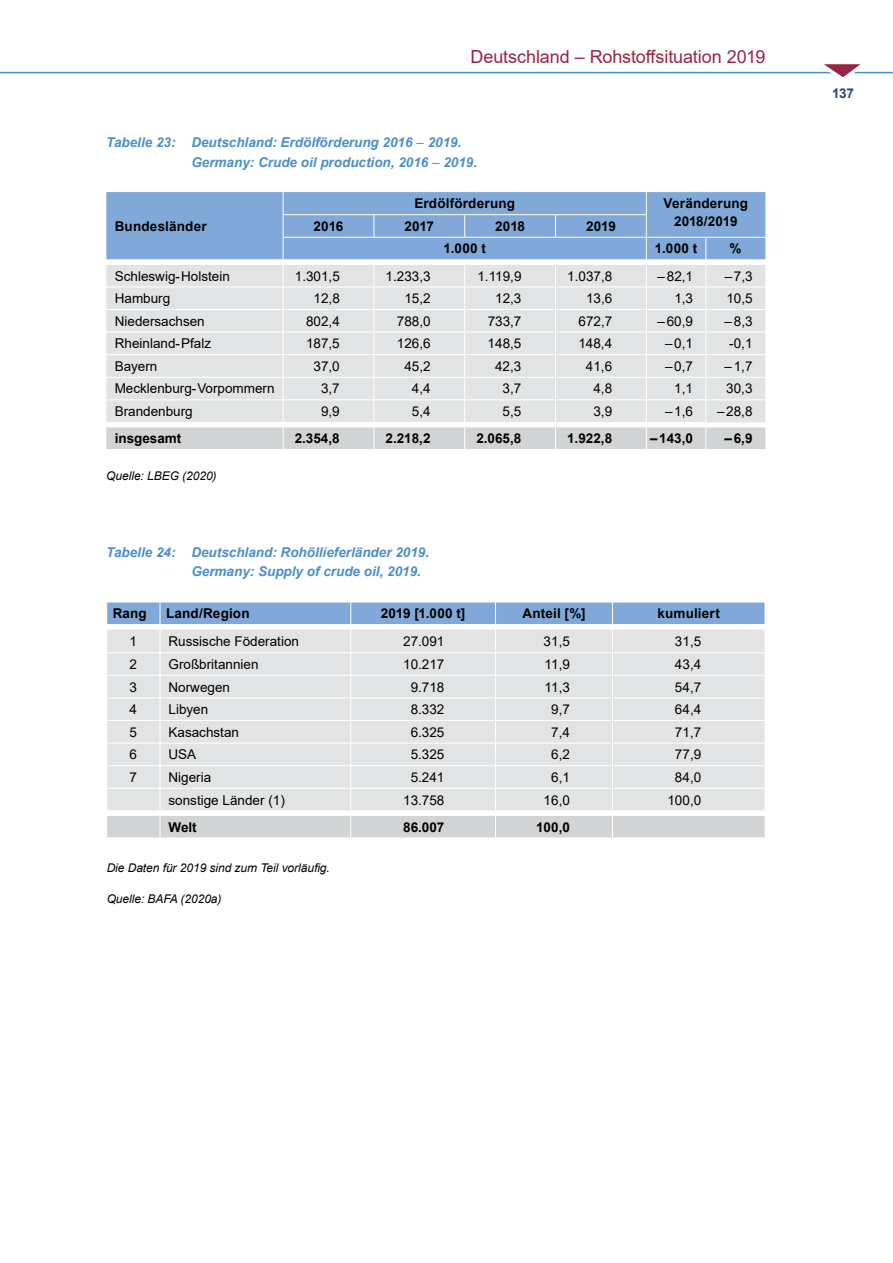
<style>
.page{position:relative;width:893px;height:1263px;background:#fff}
.page>*{position:absolute;margin:0;border:0;box-sizing:border-box;transform-origin:0 0}
.t1{font:18px "Arial";letter-spacing:-.005em;color:#972545}
.t2{font:13.5px "Arial";color:#000}
.t3{font:700 13.5px/18px "Arial";letter-spacing:.01em;color:#000;text-align:center}
.t4{font:italic 700 13.5px/19.5px "Arial";color:#4a8ecc}
.t5{font:700 13.5px "Arial";color:#274185}
.t6{font:italic 12px "Arial";letter-spacing:-.005em;color:#000}
.s1{font-weight:400;font-style:normal}
</style>
<div class="page">
<hr style="left:0;top:72px;width:893px;height:1px;background:#4a8ecc">
<svg style="left:808px;top:64px;width:62px;height:13px"></svg>
<svg style="left:106px;top:192px;width:659px;height:257px"></svg>
<svg style="left:106px;top:602px;width:659px;height:236px"></svg>
<hr style="left:351px;top:624px;width:144px;height:1px;background:#fff">
<h1 class="t1" style="left:470px;top:44px;width:296px">Deutschland – Rohstoffsituation 2019</h1>
<p class="t4" style="left:191px;top:133px;width:287px;text-indent:-85px">Tabelle 23: Deutschland: Erdölförderung 2016 <span class="s1">–</span> 2019.<br>Germany: Crude oil production, 2016 <span class="s1">–</span> 2019.</p>
<p class="t3" style="left:115px;top:217px;width:93px">Bundesländer</p>
<p class="t3" style="left:414px;top:195px;width:102px">Erdölförderung</p>
<p class="t3" style="left:664px;top:195px;width:86px">Veränderung<br>2018/2019</p>
<p class="t3" style="left:314px;top:217px;width:31px">2016</p>
<p class="t3" style="left:405px;top:217px;width:31px">2017</p>
<p class="t3" style="left:495px;top:217px;width:31px">2018</p>
<p class="t3" style="left:586px;top:217px;width:31px">2019</p>
<p class="t3" style="left:444px;top:240px;width:44px">1.000 t</p>
<p class="t3" style="left:655px;top:240px;width:44px">1.000 t</p>
<p class="t3" style="left:730px;top:240px;width:14px">%</p>
<p class="t2" style="left:115px;top:266px;width:117px">Schleswig- Holstein</p>
<p class="t2" style="left:295px;top:266px;width:47px">1.301,5</p>
<p class="t2" style="left:386px;top:266px;width:47px">1.233,3</p>
<p class="t2" style="left:477px;top:266px;width:46px">1.119,9</p>
<p class="t2" style="left:567px;top:266px;width:47px">1.037,8</p>
<p class="t2" style="left:658px;top:266px;width:37px">–82,1</p>
<p class="t2" style="left:725px;top:266px;width:29px">–7,3</p>
<p class="t2" style="left:115px;top:289px;width:57px">Hamburg</p>
<p class="t2" style="left:314px;top:289px;width:28px">12,8</p>
<p class="t2" style="left:404px;top:289px;width:28px">15,2</p>
<p class="t2" style="left:495px;top:289px;width:28px">12,3</p>
<p class="t2" style="left:586px;top:289px;width:28px">13,6</p>
<p class="t2" style="left:674px;top:289px;width:20px">1,3</p>
<p class="t2" style="left:726px;top:289px;width:28px">10,5</p>
<p class="t2" style="left:115px;top:312px;width:92px">Niedersachsen</p>
<p class="t2" style="left:306px;top:312px;width:35px">802,4</p>
<p class="t2" style="left:397px;top:312px;width:35px">788,0</p>
<p class="t2" style="left:488px;top:312px;width:35px">733,7</p>
<p class="t2" style="left:578px;top:312px;width:35px">672,7</p>
<p class="t2" style="left:658px;top:312px;width:37px">–60,9</p>
<p class="t2" style="left:725px;top:312px;width:29px">–8,3</p>
<p class="t2" style="left:115px;top:334px;width:98px">Rheinland- Pfalz</p>
<p class="t2" style="left:306px;top:334px;width:35px">187,5</p>
<p class="t2" style="left:397px;top:334px;width:35px">126,6</p>
<p class="t2" style="left:488px;top:334px;width:35px">148,5</p>
<p class="t2" style="left:578px;top:334px;width:35px">148,4</p>
<p class="t2" style="left:665px;top:334px;width:29px">–0,1</p>
<p class="t2" style="left:729px;top:334px;width:25px">-0,1</p>
<p class="t2" style="left:115px;top:357px;width:44px">Bayern</p>
<p class="t2" style="left:314px;top:357px;width:28px">37,0</p>
<p class="t2" style="left:404px;top:357px;width:28px">45,2</p>
<p class="t2" style="left:495px;top:357px;width:28px">42,3</p>
<p class="t2" style="left:586px;top:357px;width:28px">41,6</p>
<p class="t2" style="left:665px;top:357px;width:29px">–0,7</p>
<p class="t2" style="left:725px;top:357px;width:29px">–1,7</p>
<p class="t2" style="left:115px;top:379px;width:161px">Mecklenburg- Vorpommern</p>
<p class="t2" style="left:321px;top:379px;width:20px">3,7</p>
<p class="t2" style="left:412px;top:379px;width:20px">4,4</p>
<p class="t2" style="left:503px;top:379px;width:20px">3,7</p>
<p class="t2" style="left:593px;top:379px;width:20px">4,8</p>
<p class="t2" style="left:674px;top:379px;width:20px">1,1</p>
<p class="t2" style="left:726px;top:379px;width:28px">30,3</p>
<p class="t2" style="left:115px;top:402px;width:80px">Brandenburg</p>
<p class="t2" style="left:321px;top:402px;width:20px">9,9</p>
<p class="t2" style="left:412px;top:402px;width:20px">5,4</p>
<p class="t2" style="left:503px;top:402px;width:20px">5,5</p>
<p class="t2" style="left:593px;top:402px;width:20px">3,9</p>
<p class="t2" style="left:665px;top:402px;width:29px">–1,6</p>
<p class="t2" style="left:717px;top:402px;width:37px">–28,8</p>
<p class="t3" style="left:115px;top:430px;width:68px">insgesamt</p>
<p class="t3" style="left:295px;top:430px;width:47px">2.354,8</p>
<p class="t3" style="left:385px;top:430px;width:47px">2.218,2</p>
<p class="t3" style="left:476px;top:430px;width:47px">2.065,8</p>
<p class="t3" style="left:567px;top:430px;width:47px">1.922,8</p>
<p class="t3" style="left:650px;top:430px;width:44px">–143,0</p>
<p class="t3" style="left:724px;top:430px;width:29px">–6,9</p>
<p class="t6" style="left:106px;top:468px;width:112px">Quelle: LBEG (2020)</p>
<p class="t4" style="left:191px;top:542px;width:239px;text-indent:-85px">Tabelle 24: Deutschland: Rohöllieferländer 2019.<br>Germany: Supply of crude oil, 2019.</p>
<p class="t3" style="left:113px;top:605px;width:36px">Rang</p>
<p class="t3" style="left:166px;top:605px;width:85px">Land/Region</p>
<p class="t3" style="left:381px;top:605px;width:86px">2019 [1.000 t]</p>
<p class="t3" style="left:522px;top:605px;width:65px">Anteil [%]</p>
<p class="t3" style="left:657px;top:605px;width:64px">kumuliert</p>
<p class="t2" style="left:130px;top:632px;width:9px">1</p>
<p class="t2" style="left:169px;top:632px;width:132px">Russische Föderation</p>
<p class="t2" style="left:403px;top:632px;width:43px">27.091</p>
<p class="t2" style="left:544px;top:632px;width:28px">31,5</p>
<p class="t2" style="left:675px;top:632px;width:28px">31,5</p>
<p class="t2" style="left:130px;top:655px;width:9px">2</p>
<p class="t2" style="left:169px;top:655px;width:92px">Großbritannien</p>
<p class="t2" style="left:403px;top:655px;width:43px">10.217</p>
<p class="t2" style="left:545px;top:655px;width:27px">11,9</p>
<p class="t2" style="left:675px;top:655px;width:28px">43,4</p>
<p class="t2" style="left:130px;top:677px;width:9px">3</p>
<p class="t2" style="left:169px;top:677px;width:63px">Norwegen</p>
<p class="t2" style="left:411px;top:677px;width:35px">9.718</p>
<p class="t2" style="left:545px;top:677px;width:27px">11,3</p>
<p class="t2" style="left:675px;top:677px;width:28px">54,7</p>
<p class="t2" style="left:130px;top:700px;width:9px">4</p>
<p class="t2" style="left:169px;top:700px;width:41px">Libyen</p>
<p class="t2" style="left:411px;top:700px;width:35px">8.332</p>
<p class="t2" style="left:551px;top:700px;width:20px">9,7</p>
<p class="t2" style="left:675px;top:700px;width:28px">64,4</p>
<p class="t2" style="left:130px;top:723px;width:9px">5</p>
<p class="t2" style="left:169px;top:723px;width:72px">Kasachstan</p>
<p class="t2" style="left:411px;top:723px;width:35px">6.325</p>
<p class="t2" style="left:551px;top:723px;width:20px">7,4</p>
<p class="t2" style="left:675px;top:723px;width:28px">71,7</p>
<p class="t2" style="left:130px;top:745px;width:9px">6</p>
<p class="t2" style="left:169px;top:745px;width:29px">USA</p>
<p class="t2" style="left:411px;top:745px;width:35px">5.325</p>
<p class="t2" style="left:551px;top:745px;width:20px">6,2</p>
<p class="t2" style="left:675px;top:745px;width:28px">77,9</p>
<p class="t2" style="left:130px;top:768px;width:9px">7</p>
<p class="t2" style="left:169px;top:768px;width:44px">Nigeria</p>
<p class="t2" style="left:411px;top:768px;width:35px">5.241</p>
<p class="t2" style="left:551px;top:768px;width:20px">6,1</p>
<p class="t2" style="left:675px;top:768px;width:28px">84,0</p>
<p class="t2" style="left:169px;top:790px;width:118px">sonstige Länder (1)</p>
<p class="t2" style="left:403px;top:790px;width:43px">13.758</p>
<p class="t2" style="left:544px;top:790px;width:28px">16,0</p>
<p class="t2" style="left:667px;top:790px;width:35px">100,0</p>
<p class="t3" style="left:169px;top:818px;width:30px">Welt</p>
<p class="t3" style="left:403px;top:818px;width:43px">86.007</p>
<p class="t3" style="left:536px;top:818px;width:35px">100,0</p>
<p class="t6" style="left:107px;top:860px;width:225px">Die Daten für 2019 sind zum Teil vorläufig.</p>
<p class="t6" style="left:107px;top:891px;width:116px">Quelle: BAFA (2020a)</p>
<p class="t5" style="left:832px;top:83px;width:24px">137</p>
</div>
